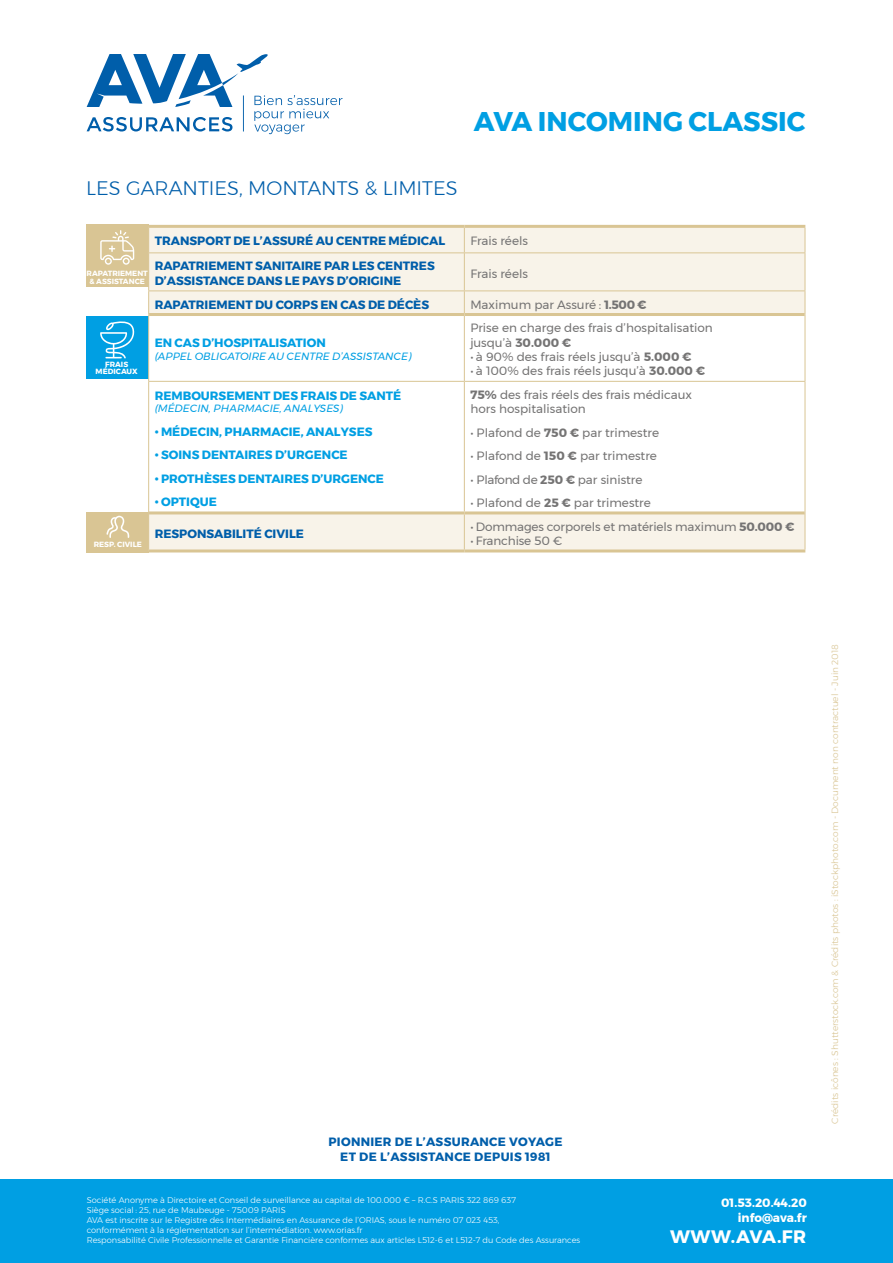
<style>
.page{position:relative;width:893px;height:1263px;background:#fff}
.page>*{position:absolute;margin:0;border:0;box-sizing:border-box;transform-origin:0 0}
.t1{font:700 27px "Montserrat";color:#009fe3}
.t2{font:300 19.5px "Montserrat";color:#005eaa}
.t3{font:700 18px "Montserrat";letter-spacing:.025em;color:#fff}
.t4{font:12px/14.4px "Montserrat";color:#757474}
.t5{font:700 12px/14.4px "Montserrat";color:#005eaa}
.t6{font:700 12px "Montserrat";color:#009fe3}
.t7{font:700 12px/15px "Montserrat";letter-spacing:.025em;color:#005eaa;text-align:center}
.t8{font:700 12px/15px "Montserrat";color:#fff;text-align:right}
.t9{font:italic 10.5px "Montserrat";color:#009fe3}
.t10{font:300 9px "Montserrat";color:#d9c594}
.t11{font:300 8.25px/9.9px "Montserrat";color:#fff}
.t12{font:700 7.5px/7.5px "Montserrat";color:#fff;text-align:center}
.s1{font-weight:700}
</style>
<div class="page">
<svg style="left:87px;top:54px;width:255px;height:80px"></svg>
<div style="left:0;top:1179px;width:893px;height:84px;background:#009fe3"></div>
<div style="left:86px;top:316px;width:62px;height:62px;background:#009fe3"></div>
<svg style="left:100px;top:321px;width:34px;height:37px"></svg>
<div style="left:86px;top:225px;width:62px;height:62px;background:#d9c594"></div>
<svg style="left:100px;top:230px;width:34px;height:35px"></svg>
<div style="left:87px;top:512px;width:62px;height:40px;background:#d9c594"></div>
<svg style="left:106px;top:516px;width:23px;height:22px"></svg>
<div style="left:149px;top:228px;width:656px;height:321px;background:#f8f3e9"></div>
<svg style="left:149px;top:316px;width:656px;height:195px"></svg>
<svg style="left:148px;top:228px;width:1px;height:24px"></svg>
<svg style="left:464px;top:228px;width:1px;height:24px"></svg>
<svg style="left:805px;top:228px;width:1px;height:24px"></svg>
<hr style="left:148px;top:253px;width:1px;height:37px;background:#d9c594">
<hr style="left:464px;top:253px;width:1px;height:37px;background:#d9c594">
<hr style="left:805px;top:253px;width:1px;height:37px;background:#d9c594">
<svg style="left:148px;top:291px;width:1px;height:23px"></svg>
<svg style="left:464px;top:291px;width:1px;height:22px"></svg>
<svg style="left:805px;top:291px;width:1px;height:23px"></svg>
<hr style="left:148px;top:314px;width:1px;height:67px;background:#d9c594">
<hr style="left:464px;top:316px;width:1px;height:65px;background:#d9c594">
<hr style="left:805px;top:314px;width:1px;height:67px;background:#d9c594">
<hr style="left:148px;top:382px;width:1px;height:131px;background:#d9c594">
<hr style="left:464px;top:382px;width:1px;height:129px;background:#d9c594">
<hr style="left:805px;top:382px;width:1px;height:131px;background:#d9c594">
<hr style="left:464px;top:514px;width:1px;height:35px;background:#d9c594">
<hr style="left:805px;top:513px;width:1px;height:36px;background:#d9c594">
<hr style="left:148px;top:225px;width:316px;height:3px;background:#d9c594">
<hr style="left:464px;top:225px;width:341px;height:3px;background:#d9c594">
<hr style="left:148px;top:549px;width:316px;height:3px;background:#d9c594">
<hr style="left:464px;top:549px;width:341px;height:3px;background:#d9c594">
<hr style="left:148px;top:290px;width:316px;height:1px;background:#d9c594">
<hr style="left:464px;top:290px;width:341px;height:1px;background:#d9c594">
<hr style="left:148px;top:381px;width:316px;height:1px;background:#d9c594">
<hr style="left:464px;top:381px;width:341px;height:1px;background:#d9c594">
<hr style="left:149px;top:511px;width:315px;height:3px;background:#d9c594">
<hr style="left:464px;top:511px;width:341px;height:3px;background:#d9c594">
<hr style="left:149px;top:313px;width:315px;height:3px;background:#d9c594">
<hr style="left:464px;top:313px;width:341px;height:3px;background:#d9c594">
<hr style="left:148px;top:252px;width:316px;height:1px;background:#d9c594">
<hr style="left:464px;top:252px;width:341px;height:1px;background:#d9c594">
<h1 class="t1" style="left:474px;top:100px;width:333px">AVA INCOMING CLASSIC</h1>
<h2 class="t2" style="left:86px;top:174px;width:373px">LES GARANTIES, MONTANTS &amp; LIMITES</h2>
<h3 class="t5" style="left:155px;top:234px;width:292px">TRANSPORT DE L’ASSURÉ AU CENTRE MÉDICAL</h3>
<h3 class="t4" style="left:470px;top:234px;width:59px">Frais réels</h3>
<h3 class="t5" style="left:155px;top:259px;width:282px">RAPATRIEMENT SANITAIRE PAR LES CENTRES<br>D’ASSISTANCE DANS LE PAYS D’ORIGINE</h3>
<h3 class="t4" style="left:470px;top:266px;width:59px">Frais réels</h3>
<h3 class="t5" style="left:155px;top:297px;width:276px">RAPATRIEMENT DU CORPS EN CAS DE DÉCÈS</h3>
<h3 class="t4" style="left:470px;top:297px;width:178px">Maximum par Assuré : <span class="s1">1.500 €</span></h3>
<h3 class="t6" style="left:155px;top:334px;width:173px">EN CAS D’HOSPITALISATION</h3>
<p class="t9" style="left:155px;top:348px;width:258px">(APPEL OBLIGATOIRE AU CENTRE D’ASSISTANCE)</p>
<p class="t12" style="left:87px;top:270px;width:63px">RAPATRIEMENT &amp; ASSISTANCE</p>
<h3 class="t4" style="left:470px;top:321px;width:244px">Prise en charge des frais d’hospitalisation jusqu’à <span class="s1">30.000 €</span></h3>
<h3 class="t4" style="left:470px;top:349px;width:223px">• à 90% des frais réels jusqu’à <span class="s1">5.000 €</span></h3>
<h3 class="t4" style="left:470px;top:364px;width:236px">• à 100% des frais réels jusqu’à <span class="s1">30.000 €</span></h3>
<p class="t12" style="left:96px;top:361px;width:44px">FRAIS<br>MÉDICAUX</p>
<p class="t12" style="left:94px;top:540px;width:50px">RESP. CIVILE</p>
<h3 class="t6" style="left:155px;top:386px;width:248px">REMBOURSEMENT DES FRAIS DE SANTÉ</h3>
<p class="t9" style="left:155px;top:401px;width:190px">(MÉDECIN, PHARMACIE, ANALYSES)</p>
<h3 class="t6" style="left:155px;top:422px;width:219px">• MÉDECIN, PHARMACIE, ANALYSES</h3>
<h3 class="t6" style="left:155px;top:445px;width:195px">• SOINS DENTAIRES D’URGENCE</h3>
<h3 class="t6" style="left:155px;top:469px;width:231px">• PROTHÈSES DENTAIRES D’URGENCE</h3>
<h3 class="t6" style="left:155px;top:492px;width:64px">• OPTIQUE</h3>
<h3 class="t4" style="left:470px;top:387px;width:223px"><span class="s1">75%</span> des frais réels des frais médicaux hors hospitalisation</h3>
<h3 class="t4" style="left:470px;top:425px;width:190px">• Plafond de <span class="s1">750 €</span> par trimestre</h3>
<h3 class="t4" style="left:470px;top:449px;width:188px">• Plafond de <span class="s1">150 €</span> par trimestre</h3>
<h3 class="t4" style="left:470px;top:472px;width:174px">• Plafond de <span class="s1">250 €</span> par sinistre</h3>
<h3 class="t4" style="left:470px;top:495px;width:182px">• Plafond de <span class="s1">25 €</span> par trimestre</h3>
<h3 class="t5" style="left:155px;top:526px;width:151px">RESPONSABILITÉ CIVILE</h3>
<h3 class="t4" style="left:470px;top:519px;width:325px">• Dommages corporels et matériels maximum <span class="s1">50.000 €</span></h3>
<h3 class="t4" style="left:470px;top:533px;width:94px">• Franchise 50 €</h3>
<h3 class="t7" style="left:328px;top:1134px;width:236px">PIONNIER DE L’ASSURANCE VOYAGE<br>ET DE L’ASSISTANCE DEPUIS 1981</h3>
<p class="t11" style="left:87px;top:1195px;width:495px">Société Anonyme à Directoire et Conseil de surveillance au capital de 100.000 € – R.C.S PARIS 322 869 637<br>Siège social : 25, rue de Maubeuge - 75009 PARIS<br>AVA est inscrite sur le Registre des Intermédiaires en Assurance de l’ORIAS, sous le numéro 07 023 453,<br>conformément à la réglementation sur l’intermédiation. www.orias.fr<br>Responsabilité Civile Professionnelle et Garantie Financière conformes aux articles L512-6 et L512-7 du Code des Assurances</p>
<h3 class="t8" style="left:721px;top:1195px;width:87px">01.53.20.44.20 info@ava.fr</h3>
<h3 class="t3" style="left:670px;top:1222px;width:138px">WWW.AVA.FR</h3>
<p class="t10" style="left:828px;top:1123px;width:481px;rotate:-90deg">Crédits icônes : Shutterstock.com &amp; Crédits photos : iStockphoto.com - Document non contractuel - Juin 2018</p>
</div>
